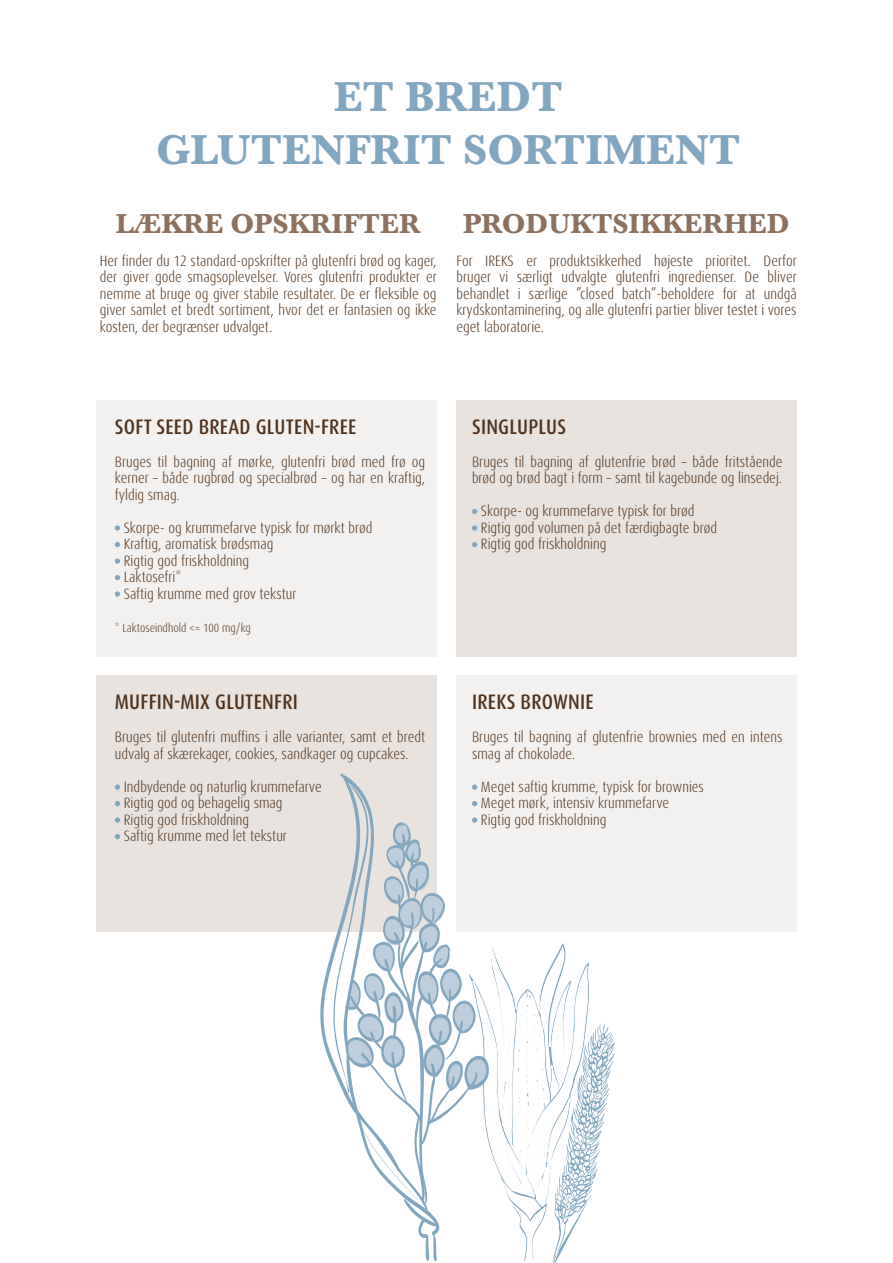
<style>
.page{position:relative;width:893px;height:1263px;background:#fff}
.page>*{position:absolute;margin:0;border:0;box-sizing:border-box;transform-origin:0 0}
.t1{font:700 43.5px/52.2px "Baskerville";color:#82a6bf;text-align:center}
.t2{font:700 28.5px "Baskerville";color:#8c725e}
.t3{font:500 condensed 21px "Dax Pro";letter-spacing:.01em;color:#51331c}
.t4{font:300 condensed 15px/16.5px "Dax Pro";color:#51331c}
.t5{font:300 condensed 12px "Dax Pro";color:#51331c}
</style>
<div class="page">
<div style="left:96px;top:400px;width:341px;height:256px;background:#f3f1ef"></div>
<div style="left:96px;top:675px;width:341px;height:257px;background:#e8e3df"></div>
<div style="left:456px;top:400px;width:341px;height:256px;background:#e8e3df"></div>
<div style="left:456px;top:675px;width:341px;height:257px;background:#f3f1ef"></div>
<svg style="left:115px;top:525px;width:5px;height:6px"></svg>
<svg style="left:115px;top:542px;width:5px;height:5px"></svg>
<svg style="left:115px;top:558px;width:5px;height:6px"></svg>
<svg style="left:115px;top:575px;width:5px;height:5px"></svg>
<svg style="left:115px;top:591px;width:5px;height:6px"></svg>
<svg style="left:115px;top:784px;width:5px;height:6px"></svg>
<svg style="left:115px;top:801px;width:5px;height:5px"></svg>
<svg style="left:115px;top:817px;width:5px;height:6px"></svg>
<svg style="left:115px;top:834px;width:5px;height:5px"></svg>
<svg style="left:472px;top:509px;width:5px;height:5px"></svg>
<svg style="left:472px;top:525px;width:5px;height:6px"></svg>
<svg style="left:472px;top:542px;width:5px;height:5px"></svg>
<svg style="left:320px;top:773px;width:36px;height:294px"></svg>
<svg style="left:332px;top:784px;width:283px;height:479px"></svg>
<h1 class="t1" style="left:156px;top:71px;width:586px">ET BREDT<br>GLUTENFRIT SORTIMENT</h1>
<h2 class="t2" style="left:116px;top:204px;width:306px">LÆKRE OPSKRIFTER</h2>
<h2 class="t2" style="left:463px;top:204px;width:328px">PRODUKTSIKKERHED</h2>
<p class="t4" style="left:100px;top:252px;width:338px;text-align:justify">Her finder du 12 standard-opskrifter på glutenfri brød og kager, der giver gode smagsoplevelser. Vores glutenfri produkter er nemme at bruge og giver stabile resultater. De er fleksible og giver samlet et bredt sortiment, hvor det er fantasien og ikke kosten, der begrænser udvalget.</p>
<p class="t4" style="left:456px;top:252px;width:342px;text-align:justify">For IREKS er produktsikkerhed højeste prioritet. Derfor bruger vi særligt udvalgte glutenfri ingredienser. De bliver behandlet i særlige ”closed batch”-beholdere for at undgå krydskontaminering, og alle glutenfri partier bliver testet i vores eget laboratorie.</p>
<h3 class="t3" style="left:115px;top:413px;width:243px">SOFT SEED BREAD GLUTEN-FREE</h3>
<p class="t4" style="left:115px;top:453px;width:312px;text-align:justify">Bruges til bagning af mørke, glutenfri brød med frø og kerner – både rugbrød og specialbrød – og har en kraftig, fyldig smag.</p>
<p class="t4" style="left:124px;top:519px;width:250px">Skorpe- og krummefarve typisk for mørkt brød<br>Kraftig, aromatisk brødsmag<br>Rigtig god friskholdning<br>Laktosefri*<br>Saftig krumme med grov tekstur</p>
<p class="t5" style="left:115px;top:620px;width:138px">* Laktoseindhold &lt;= 100 mg/kg</p>
<h3 class="t3" style="left:115px;top:688px;width:185px">MUFFIN-MIX GLUTENFRI</h3>
<p class="t4" style="left:115px;top:729px;width:312px">Bruges til glutenfri muffins i alle varianter, samt et bredt udvalg af skærekager, cookies, sandkager og cupcakes.</p>
<p class="t4" style="left:124px;top:778px;width:199px">Indbydende og naturlig krummefarve<br>Rigtig god og behagelig smag<br>Rigtig god friskholdning<br>Saftig krumme med let tekstur</p>
<h3 class="t3" style="left:472px;top:413px;width:96px">SINGLUPLUS</h3>
<p class="t4" style="left:472px;top:453px;width:312px">Bruges til bagning af glutenfrie brød – både fritstående brød og brød bagt i form – samt til kagebunde og linsedej.</p>
<p class="t4" style="left:481px;top:503px;width:238px">Skorpe- og krummefarve typisk for brød<br>Rigtig god volumen på det færdigbagte brød<br>Rigtig god friskholdning</p>
<h3 class="t3" style="left:472px;top:688px;width:123px">IREKS BROWNIE</h3>
<p class="t4" style="left:472px;top:729px;width:312px">Bruges til bagning af glutenfrie brownies med en intens smag af chokolade.</p>
<p class="t4" style="left:481px;top:778px;width:225px">Meget saftig krumme, typisk for brownies<br>Meget mørk, intensiv krummefarve<br>Rigtig god friskholdning</p>
</div>
